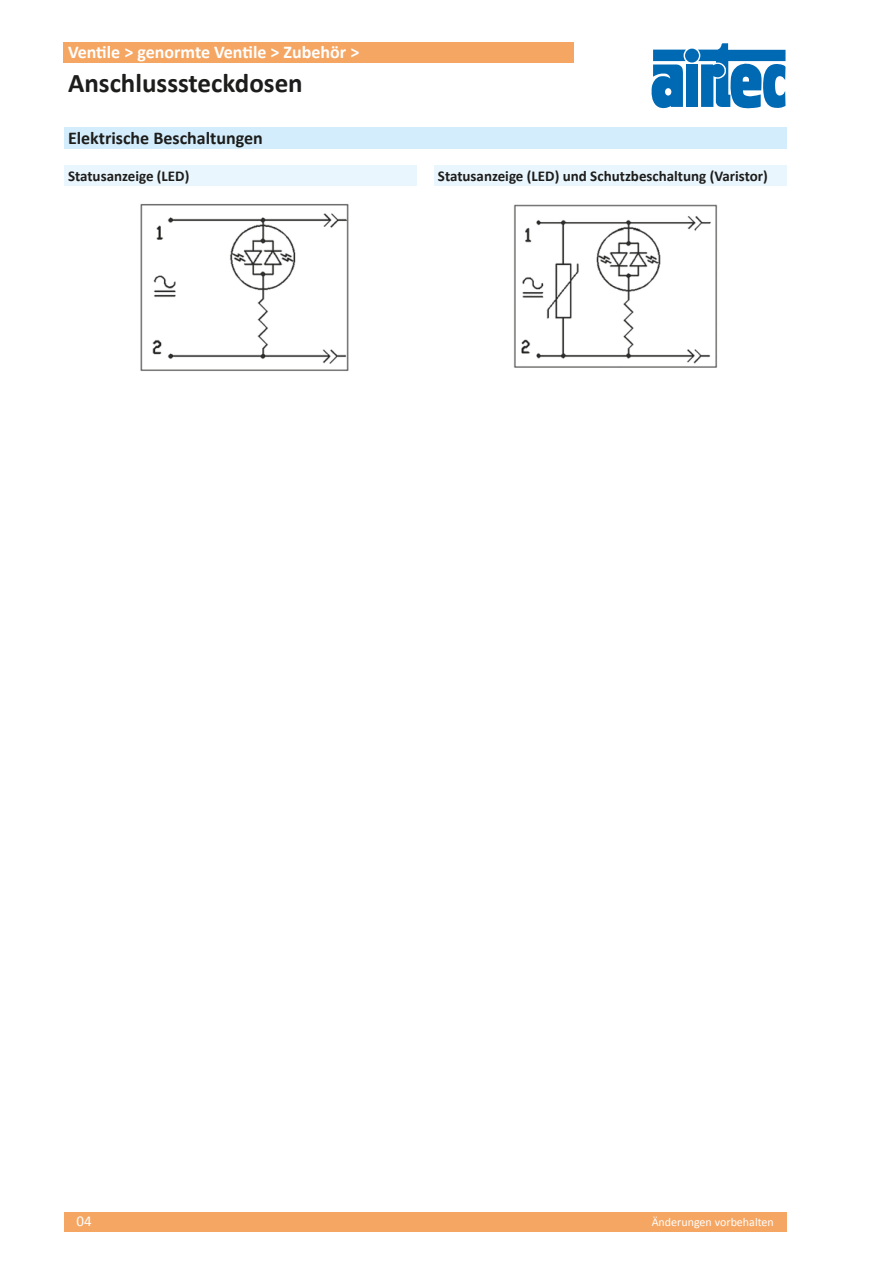
<style>
.page{position:relative;width:893px;height:1263px;background:#fff}
.page>*{position:absolute;margin:0;border:0;box-sizing:border-box;transform-origin:0 0}
.t1{font:700 27px "Calibri";color:#1d1d1b}
.t2{font:700 18px "Calibri";color:#fff}
.t3{font:700 18px "Calibri";color:#1d1d1b}
.t4{font:700 15px "Calibri";color:#1d1d1b}
.t5{font:15px "Calibri";color:#fff}
.t6{font:12px "Calibri";color:#fff}
</style>
<div class="page">
<div style="left:685px;top:49px;width:14px;height:14px;background:#0069b4;border-radius:50%"></div>
<div style="left:686px;top:64px;width:12px;height:43px;background:#0069b4"></div>
<svg style="left:651px;top:50px;width:35px;height:59px"></svg>
<svg style="left:698px;top:43px;width:87px;height:66px"></svg>
<div style="left:64px;top:1212px;width:723px;height:19px;background:#f6a663"></div>
<div style="left:64px;top:43px;width:510px;height:20px;background:#f6a663"></div>
<div style="left:64px;top:128px;width:723px;height:21px;background:#d4edfc"></div>
<div style="left:64px;top:166px;width:353px;height:20px;background:#eaf6fe"></div>
<img style="left:140px;top:203px;width:209px;height:168px">
<div style="left:434px;top:166px;width:353px;height:20px;background:#eaf6fe"></div>
<img style="left:513px;top:204px;width:205px;height:164px">
<p class="t2" style="left:68px;top:41px;width:293px">Ventile &gt; genormte Ventile &gt; Zubehör &gt;</p>
<h1 class="t1" style="left:68px;top:66px;width:236px">Anschlusssteckdosen</h1>
<p class="t3" style="left:68px;top:127px;width:196px">Elektrische Beschaltungen</p>
<p class="t4" style="left:68px;top:167px;width:123px">Statusanzeige (LED)</p>
<p class="t4" style="left:438px;top:167px;width:331px">Statusanzeige (LED) und Schutzbeschaltung (Varistor)</p>
<p class="t5" style="left:77px;top:1212px;width:17px">04</p>
<p class="t6" style="left:652px;top:1214px;width:124px">Änderungen vorbehalten</p>
</div>
